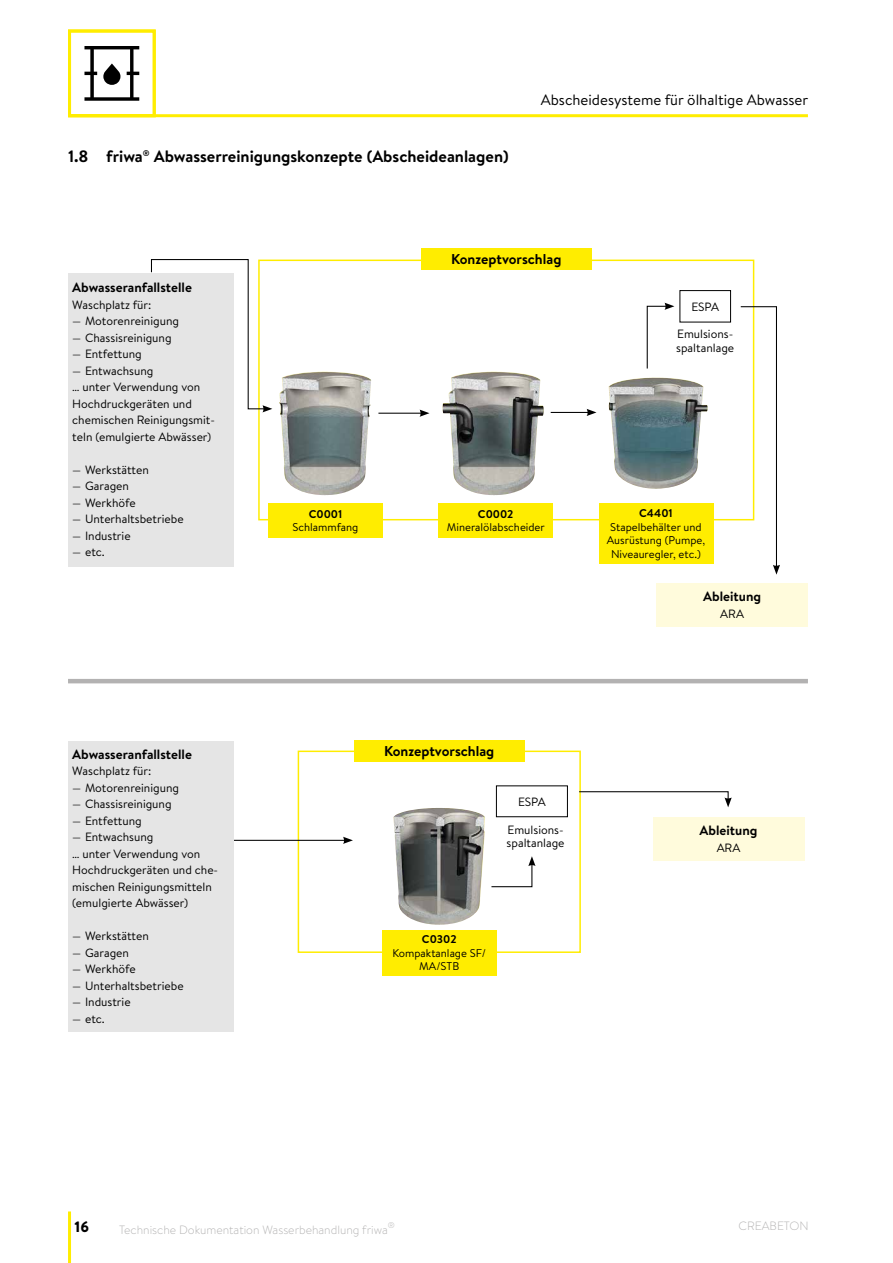
<style>
.page{position:relative;width:893px;height:1263px;background:#fff}
.page>*{position:absolute;margin:0;border:0;box-sizing:border-box;transform-origin:0 0}
.t1{font:700 16.5px "Brandon Text";color:#000}
.t2{font:15px "Brandon Text";color:#000}
.t3{font:900 15px "Brandon Text";color:#000}
.t4{font:700 14.25px "Brandon Text";color:#000}
.t5{font:700 13.5px "Brandon Text";color:#000}
.t6{font:12px/16.5px "Brandon Text";color:#000}
.t7{font:300 12px "Brandon Text";color:#b3b2b2}
.t8{font:11.25px/13.5px "Brandon Text";color:#000;text-align:center}
.t9{font:700 11.25px "Brandon Text";color:#000}
</style>
<div class="page">
<hr style="left:68px;top:1211px;width:3px;height:52px;background:#ffed00">
<hr style="left:68px;top:114px;width:740px;height:3px;background:#ffed00">
<svg style="left:84px;top:46px;width:55px;height:55px"></svg>
<div style="left:68px;top:30px;width:88px;height:87px;border:3px solid #ffed00"></div>
<div style="left:68px;top:273px;width:166px;height:293px;background:#e5e5e5"></div>
<img style="left:279px;top:372px;width:91px;height:123px">
<img style="left:442px;top:372px;width:102px;height:123px">
<img style="left:608px;top:378px;width:100px;height:111px">
<div style="left:656px;top:583px;width:152px;height:44px;background:#fffbdc"></div>
<div style="left:421px;top:248px;width:170px;height:22px;background:#ffed00"></div>
<hr style="left:378px;top:413px;width:44px;height:1px;background:#000">
<svg style="left:420px;top:410px;width:9px;height:7px"></svg>
<hr style="left:551px;top:412px;width:38px;height:1px;background:#000">
<svg style="left:587px;top:409px;width:9px;height:7px"></svg>
<svg style="left:740px;top:306px;width:40px;height:269px"></svg>
<svg style="left:646px;top:303px;width:28px;height:66px"></svg>
<div style="left:680px;top:290px;width:51px;height:32px;border:1px solid #000"></div>
<div style="left:496px;top:786px;width:72px;height:31px;border:1px solid #000"></div>
<svg style="left:150px;top:259px;width:122px;height:153px"></svg>
<hr style="left:68px;top:679px;width:740px;height:4px;background:#b3b2b2">
<div style="left:653px;top:817px;width:151px;height:44px;background:#fffbdc"></div>
<img style="left:393px;top:808px;width:92px;height:117px">
<div style="left:298px;top:750px;width:283px;height:203px;border:2px solid #ffed00"></div>
<div style="left:354px;top:741px;width:170px;height:21px;background:#ffed00"></div>
<div style="left:382px;top:930px;width:115px;height:45px;background:#ffed00"></div>
<hr style="left:222px;top:840px;width:123px;height:1px;background:#000">
<svg style="left:343px;top:837px;width:10px;height:7px"></svg>
<svg style="left:491px;top:856px;width:44px;height:32px"></svg>
<svg style="left:578px;top:791px;width:154px;height:16px"></svg>
<div style="left:599px;top:503px;width:114px;height:61px;background:#ffed00"></div>
<div style="left:268px;top:503px;width:115px;height:34px;background:#ffed00"></div>
<div style="left:438px;top:503px;width:115px;height:34px;background:#ffed00"></div>
<div style="left:68px;top:741px;width:166px;height:290px;background:#e5e5e5"></div>
<h1 class="t1" style="left:68px;top:144px;width:442px">1.8 friwa<sup>®</sup> Abwasserreinigungskonzepte (Abscheideanlagen)</h1>
<p class="t2" style="left:541px;top:90px;width:269px">Abscheidesysteme für ölhaltige Abwasser</p>
<p class="t5" style="left:72px;top:278px;width:121px">Abwasseranfallstelle</p>
<p class="t6" style="left:72px;top:296px;width:81px">Waschplatz für:</p>
<p class="t6" style="left:72px;top:313px;width:108px">— Motorenreinigung</p>
<p class="t6" style="left:72px;top:329px;width:101px">— Chassisreinigung</p>
<p class="t6" style="left:72px;top:346px;width:71px">— Entfettung</p>
<p class="t6" style="left:72px;top:362px;width:144px">— Entwachsung<br>… unter Verwendung von<br>Hochdruckgeräten und chemischen Reinigungsmit&shy;teln (emulgierte Abwässer)</p>
<p class="t6" style="left:72px;top:461px;width:78px">— Werkstätten</p>
<p class="t6" style="left:72px;top:478px;width:58px">— Garagen</p>
<p class="t6" style="left:72px;top:494px;width:65px">— Werkhöfe</p>
<p class="t6" style="left:72px;top:511px;width:113px">— Unterhaltsbetriebe</p>
<p class="t6" style="left:72px;top:527px;width:60px">— Industrie</p>
<p class="t6" style="left:72px;top:544px;width:34px">— etc.</p>
<p class="t5" style="left:72px;top:745px;width:121px">Abwasseranfallstelle</p>
<p class="t6" style="left:72px;top:763px;width:81px">Waschplatz für:</p>
<p class="t6" style="left:72px;top:779px;width:108px">— Motorenreinigung</p>
<p class="t6" style="left:72px;top:796px;width:101px">— Chassisreinigung</p>
<p class="t6" style="left:72px;top:812px;width:71px">— Entfettung</p>
<p class="t6" style="left:72px;top:829px;width:147px">— Entwachsung<br>… unter Verwendung von<br>Hochdruckgeräten und che&shy;mischen Reinigungsmitteln (emulgierte Abwässer)</p>
<p class="t6" style="left:72px;top:928px;width:78px">— Werkstätten</p>
<p class="t6" style="left:72px;top:944px;width:58px">— Garagen</p>
<p class="t6" style="left:72px;top:961px;width:65px">— Werkhöfe</p>
<p class="t6" style="left:72px;top:977px;width:113px">— Unterhaltsbetriebe</p>
<p class="t6" style="left:72px;top:994px;width:60px">— Industrie</p>
<p class="t6" style="left:72px;top:1010px;width:34px">— etc.</p>
<p class="t4" style="left:451px;top:249px;width:112px">Konzeptvorschlag</p>
<p class="t6" style="left:691px;top:298px;width:29px">ESPA</p>
<p class="t6" style="left:676px;top:327px;width:60px;line-height:13.5px">Emulsions&shy;spaltanlage</p>
<p class="t9" style="left:309px;top:506px;width:35px">C0001</p>
<p class="t8" style="left:293px;top:520px;width:67px">Schlammfang</p>
<p class="t9" style="left:478px;top:506px;width:37px">C0002</p>
<p class="t8" style="left:447px;top:520px;width:100px">Mineralölabscheider</p>
<p class="t9" style="left:639px;top:506px;width:35px">C4401</p>
<p class="t8" style="left:607px;top:520px;width:100px">Stapelbehälter und<br>Ausrüstung (Pumpe,<br>Niveauregler, etc.)</p>
<p class="t5" style="left:703px;top:587px;width:59px">Ableitung</p>
<p class="t6" style="left:720px;top:605px;width:25px">ARA</p>
<p class="t4" style="left:384px;top:741px;width:112px">Konzeptvorschlag</p>
<p class="t6" style="left:518px;top:793px;width:29px">ESPA</p>
<p class="t6" style="left:507px;top:823px;width:60px;line-height:13.5px">Emulsions&shy;spaltanlage</p>
<p class="t9" style="left:422px;top:932px;width:36px">C0302</p>
<p class="t8" style="left:392px;top:946px;width:95px">Kompaktanlage SF/<br>MA/STB</p>
<p class="t5" style="left:700px;top:821px;width:59px">Ableitung</p>
<p class="t6" style="left:717px;top:839px;width:25px">ARA</p>
<p class="t3" style="left:75px;top:1216px;width:16px">16</p>
<p class="t7" style="left:119px;top:1221px;width:277px">Technische Dokumentation Wasserbehandlung friwa<sup>®</sup></p>
<p class="t7" style="left:738px;top:1218px;width:72px">CREABETON</p>
</div>
